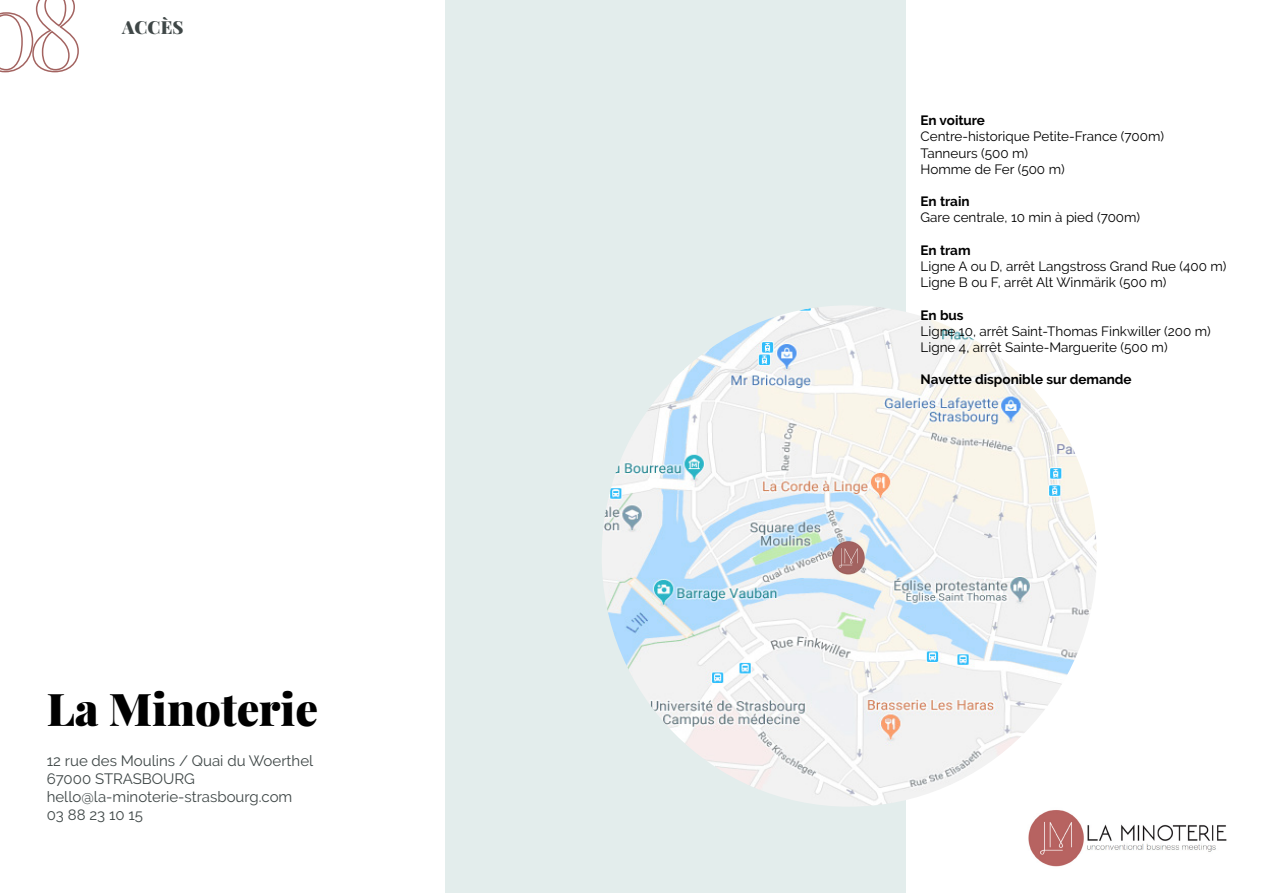
<style>
.page{position:relative;width:1263px;height:893px;background:#fff}
.page>*{position:absolute;margin:0;border:0;box-sizing:border-box;transform-origin:0 0}
.t1{font:900 45px "Playfair Display";color:#000}
.t2{font:900 18px "Playfair Display";letter-spacing:.01em;color:#3f4747}
.t3{font:15px/18px "Raleway";color:#3f4747}
.t4{font:13.5px/16.2px "Raleway";color:#000}
.t5{font:700 13.5px "Raleway";color:#000}
</style>
<div class="page">
<div style="left:445px;top:0;width:461px;height:893px;background:#e3edec"></div>
<img style="left:1028px;top:810px;width:199px;height:57px">
<img style="left:602px;top:306px;width:495px;height:500px">
<img style="left:822px;top:535px;width:54px;height:42px">
<svg style="left:0;top:0;width:79px;height:73px"></svg>
<h2 class="t2" style="left:122px;top:16px;width:63px">ACCÈS</h2>
<h1 class="t1" style="left:47px;top:680px;width:273px">La Minoterie</h1>
<p class="t3" style="left:47px;top:752px;width:268px">12 rue des Moulins / Quai du Woerthel<br>67000 STRASBOURG hello@la-minoterie-strasbourg.com<br>03 88 23 10 15</p>
<p class="t5" style="left:920px;top:113px;width:66px">En voiture</p>
<p class="t4" style="left:920px;top:129px;width:245px">Centre-historique Petite-France (700m)<br>Tanneurs (500 m)<br>Homme de Fer (500 m)</p>
<p class="t5" style="left:920px;top:194px;width:51px">En train</p>
<p class="t4" style="left:920px;top:210px;width:221px">Gare centrale, 10 min à pied (700m)</p>
<p class="t5" style="left:920px;top:242px;width:52px">En tram</p>
<p class="t4" style="left:920px;top:258px;width:307px">Ligne A ou D, arrêt Langstross Grand Rue (400 m)<br>Ligne B ou F, arrêt Alt Winmärik (500 m)</p>
<p class="t5" style="left:920px;top:307px;width:45px">En bus</p>
<p class="t4" style="left:920px;top:323px;width:292px">Ligne 10, arrêt Saint-Thomas Finkwiller (200 m)<br>Ligne 4, arrêt Sainte-Marguerite (500 m)</p>
<p class="t5" style="left:920px;top:372px;width:213px">Navette disponible sur demande</p>
</div>
